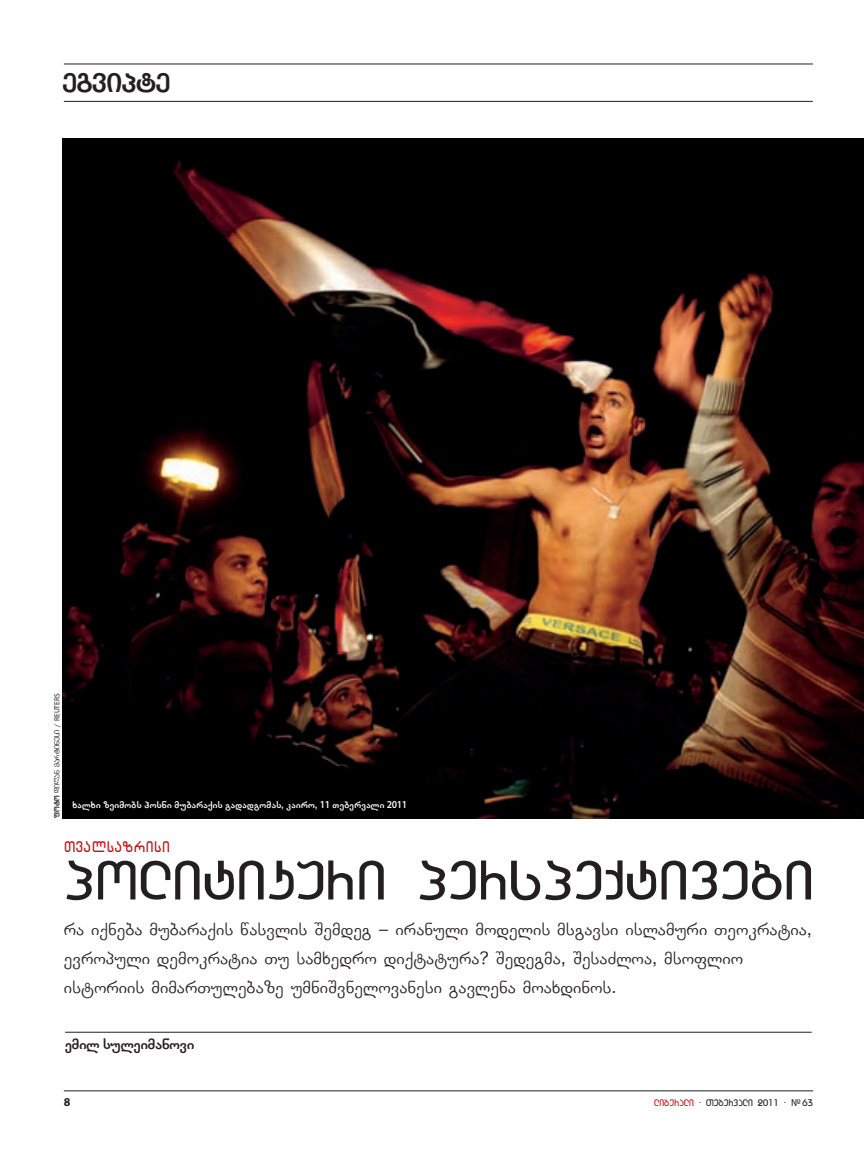
<style>
.page{position:relative;width:864px;height:1153px;background:#fff}
.page>*{position:absolute;margin:0;border:0;box-sizing:border-box;transform-origin:0 0}
.t1{font:59.4px "Bauhaus Mtavruli Thin A";color:#231f20;scale:1.11 1}
.t2{font:700 27px "A Kolkhety M";letter-spacing:-.01em;color:#231f20}
.t3{font:18px/28.8px "A Kolkhety N";color:#231f20}
.t4{font:700 15px "A Kolkhety N";color:#231f20}
.t5{font:15px "Sanet";letter-spacing:-.01em;color:#c4121a}
.t6{font:700 12px "Myriad Pro";color:#231f20}
.t7{font:10.5px "Bauhaus Mtavruli Thin A";color:#231f20}
.t8{font:700 9.75px "A Kolkhety N";letter-spacing:.03em;color:#fff}
.t9{font:7.5px "A Kolkhety M";color:#231f20}
.s1{font-weight:700}
.s2{font-family:"Myriad Pro"}
.s3{color:#c4121a}
</style>
<div class="page">
<hr style="left:64px;top:64px;width:748px;height:1px;background:#231f20">
<hr style="left:64px;top:101px;width:748px;height:1px;background:#231f20">
<hr style="left:65px;top:1031px;width:746px;height:1px;background:#231f20">
<img style="left:62px;top:139px;width:801px;height:679px">
<hr style="left:64px;top:1090px;width:748px;height:1px;background:#231f20">
<h2 class="t2" style="left:62px;top:70px;width:110px">EGVIPTE</h2>
<p class="t9" style="left:53px;top:817px;width:126px;rotate:-90deg"><span class="s1">FOTO</span> dilan martinesi / <span class="s2">REUTERS</span></p>
<p class="t8" style="left:72px;top:799px;width:336px">XALXI ZEIMOBS HOSNI MUBARAQIS GADADGOMAS, KAIRO, 11 TEBERVALI 2011</p>
<p class="t5" style="left:64px;top:840px;width:108px">TVALSAZRISI</p>
<h1 class="t1" style="left:64px;top:852px;width:677px">POLITIKURI PERSPEQTIVEBI</h1>
<p class="t3" style="left:64px;top:915px;width:749px">RA IQNEBA MUBARAQIS WASVLIS SEMDEG _ IRANULI MODELIS MSGAVSI ISLAMURI TEOKRATIA,<br>EVROPULI DEMOKRATIA TU SAMXEDRO DIQTATURA? SEDEGMA, SESAZLOA, MSOFLIO<br>ISTORIIS MIMARTULEBAZE UMNISVNELOVANESI GAVLENA MOAXDINOS.</p>
<p class="t4" style="left:65px;top:1037px;width:131px">EMIL SULEIMANOVI</p>
<p class="t6" style="left:64px;top:1094px;width:8px">8</p>
<p class="t7" style="left:653px;top:1097px;width:160px"><span class="s3">LIBERALI</span> . TEBERVALI 2011 . <span class="s2">№</span> 63</p>
</div>
